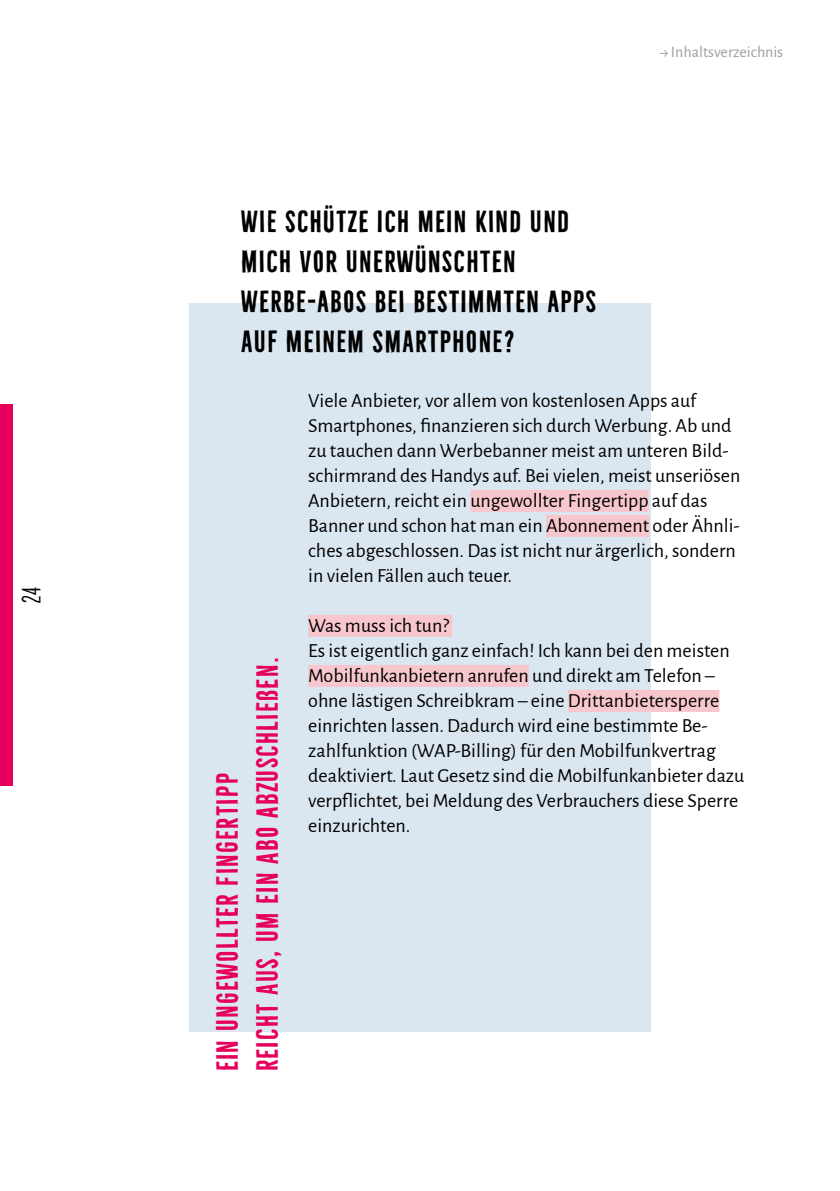
<style>
.page{position:relative;width:840px;height:1191px;background:#fff}
.page>*{position:absolute;margin:0;border:0;box-sizing:border-box;transform-origin:0 0}
.t1{font:28px/40px "Bellfort Draw Dark";letter-spacing:.05em;color:#000}
.t2{font:28px/40px "Bellfort Draw Dark";letter-spacing:.05em;color:#e6005b}
.t3{font:100 24px "Bellfort Draw Dark";color:#000}
.t4{font:20px/25px "Alegreya Sans";color:#000}
.t5{font:16px "Alegreya Sans";color:#9d9d9c}
</style>
<div class="page">
<div style="left:0;top:405px;width:12px;height:381px;background:#e6005b"></div>
<div style="left:189px;top:303px;width:461px;height:729px;background:#dbe7f0"></div>
<div style="left:470px;top:490px;width:178px;height:22px;background:#f8c7cd"></div>
<div style="left:545px;top:515px;width:103px;height:22px;background:#f8c7cd"></div>
<div style="left:308px;top:615px;width:144px;height:22px;background:#f8c7cd"></div>
<div style="left:308px;top:665px;width:220px;height:22px;background:#f8c7cd"></div>
<div style="left:567px;top:690px;width:152px;height:22px;background:#f8c7cd"></div>
<p class="t3" style="left:17px;top:603px;width:17px;rotate:-90deg">24</p>
<h1 class="t1" style="left:241px;top:202px;width:356px">WIE SCHÜTZE ICH MEIN KIND UND<br>MICH VOR UNERWÜNSCHTEN<br>WERBE-ABOS BEI BESTIMMTEN APPS<br>AUF MEINEM SMARTPHONE?</h1>
<p class="t5" style="left:659px;top:41px;width:125px">→ Inhaltsverzeichnis</p>
<h1 class="t2" style="left:208px;top:1071px;width:415px;rotate:-90deg">EIN UNGEWOLLTER FINGERTIPP<br>REICHT AUS, UM EIN ABO ABZUSCHLIEßEN.</h1>
<p class="t4" style="left:308px;top:387px;width:433px">Viele Anbieter, vor allem von kostenlosen Apps auf Smartphones, finanzieren sich durch Werbung. Ab und zu tauchen dann Werbebanner meist am unteren Bild&shy;schirmrand des Handys auf. Bei vielen, meist unseriösen Anbietern, reicht ein ungewollter Fingertipp auf das Banner und schon hat man ein Abonnement oder Ähnli&shy;ches abgeschlossen. Das ist nicht nur ärgerlich, sondern in vielen Fällen auch teuer.</p>
<p class="t4" style="left:308px;top:612px;width:437px">Was muss ich tun?<br>Es ist eigentlich ganz einfach! Ich kann bei den meisten Mobilfunkanbietern anrufen und direkt am Telefon – ohne lästigen Schreibkram – eine Drittanbietersperre einrichten lassen. Dadurch wird eine bestimmte Be&shy;zahlfunktion (WAP-Billing) für den Mobilfunkvertrag deaktiviert. Laut Gesetz sind die Mobilfunkanbieter dazu verpflichtet, bei Meldung des Verbrauchers diese Sperre einzurichten.</p>
</div>
